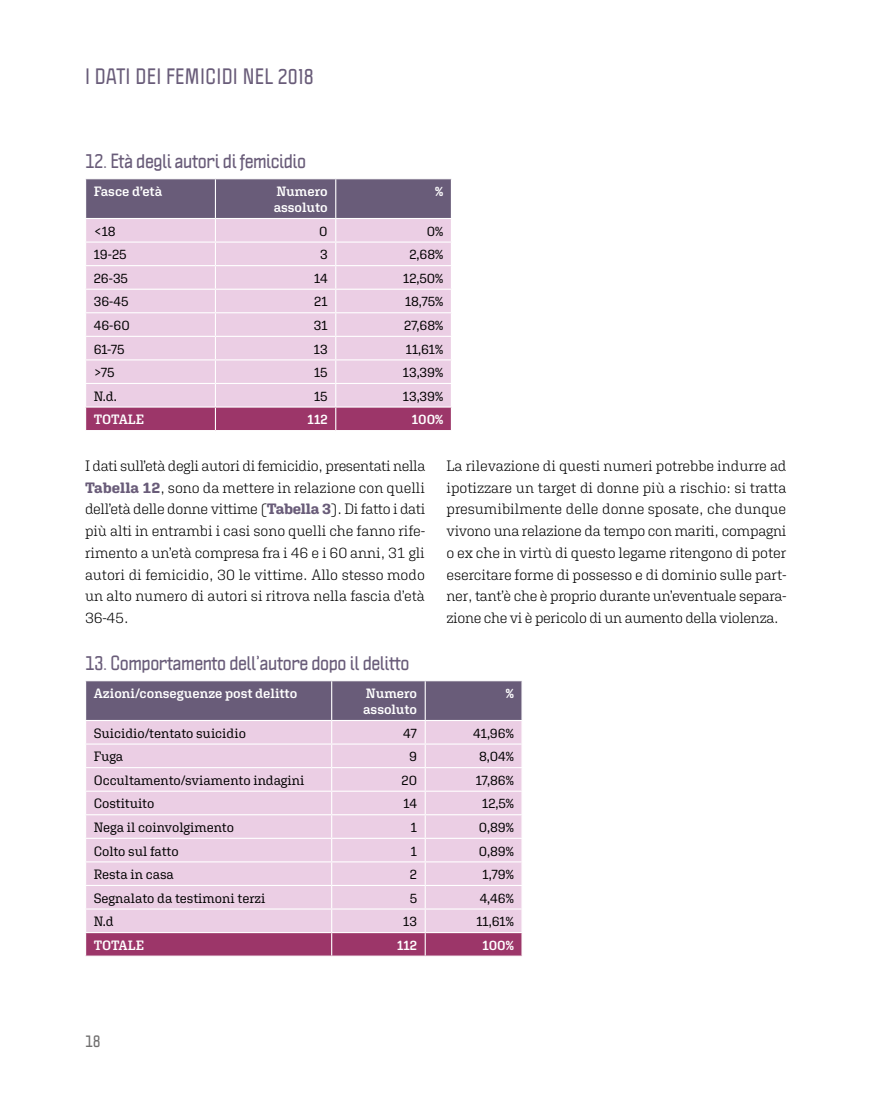
<style>
.page{position:relative;width:893px;height:1106px;background:#fff}
.page>*{position:absolute;margin:0;border:0;box-sizing:border-box;transform-origin:0 0}
.t1{font:700 19.5px "Politica";letter-spacing:.02em;color:#695c79}
.t2{font:700 18px "Politica";letter-spacing:-.02em;color:#695c79}
.t3{font:300 15px/21.8px "Aglet Slab";letter-spacing:-.02em;color:#000;text-align:justify}
.t4{font:700 15px "Politica";color:#706f6f}
.t5{font:13.5px "Aglet Slab";letter-spacing:-.005em;color:#000}
.t6{font:600 13.5px/16.2px "Aglet Slab";letter-spacing:-.005em;color:#fff}
.s1{font-weight:700;color:#695c79}
</style>
<div class="page">
<svg style="left:85px;top:179px;width:367px;height:251px;background:#d1b1ca"></svg>
<svg style="left:85px;top:680px;width:437px;height:275px;background:#d3b4cc"></svg>
<hr style="left:425px;top:932px;width:98px;height:1px;background:#fff">
<hr style="left:521px;top:933px;width:2px;height:22px;background:#fff">
<h1 class="t1" style="left:85px;top:61px;width:230px">I DATI DEI FEMICIDI NEL 2018</h1>
<p class="t2" style="left:85px;top:147px;width:223px">12. Età degli autori di femicidio</p>
<p class="t6" style="left:94px;top:183px;width:70px">Fasce d’età</p>
<p class="t6" style="left:274px;top:183px;width:55px">Numero assoluto</p>
<p class="t6" style="left:435px;top:183px;width:10px">%</p>
<p class="t5" style="left:94px;top:223px;width:24px">&lt;18</p>
<p class="t5" style="left:319px;top:223px;width:10px">0</p>
<p class="t5" style="left:427px;top:223px;width:18px">0%</p>
<p class="t5" style="left:94px;top:246px;width:34px">19-25</p>
<p class="t5" style="left:320px;top:246px;width:9px">3</p>
<p class="t5" style="left:410px;top:246px;width:35px">2,68%</p>
<p class="t5" style="left:94px;top:270px;width:36px">26-35</p>
<p class="t5" style="left:314px;top:270px;width:15px">14</p>
<p class="t5" style="left:403px;top:270px;width:42px">12,50%</p>
<p class="t5" style="left:94px;top:294px;width:36px">36-45</p>
<p class="t5" style="left:314px;top:294px;width:15px">21</p>
<p class="t5" style="left:405px;top:294px;width:40px">18,75%</p>
<p class="t5" style="left:94px;top:317px;width:38px">46-60</p>
<p class="t5" style="left:314px;top:317px;width:15px">31</p>
<p class="t5" style="left:404px;top:317px;width:41px">27,68%</p>
<p class="t5" style="left:94px;top:341px;width:32px">61-75</p>
<p class="t5" style="left:314px;top:341px;width:15px">13</p>
<p class="t5" style="left:406px;top:341px;width:39px">11,61%</p>
<p class="t5" style="left:94px;top:364px;width:22px">&gt;75</p>
<p class="t5" style="left:314px;top:364px;width:15px">15</p>
<p class="t5" style="left:403px;top:364px;width:42px">13,39%</p>
<p class="t5" style="left:94px;top:388px;width:25px">N.d.</p>
<p class="t5" style="left:314px;top:388px;width:15px">15</p>
<p class="t5" style="left:403px;top:388px;width:42px">13,39%</p>
<p class="t6" style="left:94px;top:411px;width:52px">TOTALE</p>
<p class="t6" style="left:308px;top:411px;width:22px">112</p>
<p class="t6" style="left:412px;top:411px;width:33px">100%</p>
<p class="t3" style="left:85px;top:454px;width:342px">I dati sull’età degli autori di femicidio, presentati nella <span class="s1">Tabella 12</span>, sono da mettere in relazione con quelli dell’età delle donne vittime (<span class="s1">Tabella 3</span>). Di fatto i dati più alti in entrambi i casi sono quelli che fanno rife&shy;rimento a un’età compresa fra i 46 e i 60 anni, 31 gli autori di femicidio, 30 le vittime. Allo stesso modo un alto numero di autori si ritrova nella fascia d’età 36‑45.</p>
<p class="t3" style="left:446px;top:454px;width:342px">La rilevazione di questi numeri potrebbe indurre ad ipotizzare un target di donne più a rischio: si tratta presumibilmente delle donne sposate, che dunque vivono una relazione da tempo con mariti, compagni o ex che in virtù di questo legame ritengono di poter esercitare forme di possesso e di dominio sulle part&shy;ner, tant’è che è proprio durante un’eventuale separa&shy;zione che vi è pericolo di un aumento della violenza.</p>
<p class="t2" style="left:85px;top:649px;width:326px">13. Comportamento dell’autore dopo il delitto</p>
<p class="t6" style="left:94px;top:684px;width:205px">Azioni/conseguenze post delitto</p>
<p class="t6" style="left:363px;top:684px;width:55px">Numero assoluto</p>
<p class="t6" style="left:506px;top:684px;width:10px">%</p>
<p class="t5" style="left:94px;top:725px;width:154px">Suicidio/tentato suicidio</p>
<p class="t5" style="left:403px;top:725px;width:15px">47</p>
<p class="t5" style="left:473px;top:725px;width:42px">41,96%</p>
<p class="t5" style="left:94px;top:748px;width:31px">Fuga</p>
<p class="t5" style="left:409px;top:748px;width:9px">9</p>
<p class="t5" style="left:479px;top:748px;width:36px">8,04%</p>
<p class="t5" style="left:94px;top:772px;width:212px">Occultamento/sviamento indagini</p>
<p class="t5" style="left:402px;top:772px;width:17px">20</p>
<p class="t5" style="left:476px;top:772px;width:40px">17,86%</p>
<p class="t5" style="left:94px;top:795px;width:62px">Costituito</p>
<p class="t5" style="left:403px;top:795px;width:15px">14</p>
<p class="t5" style="left:482px;top:795px;width:33px">12,5%</p>
<p class="t5" style="left:94px;top:819px;width:142px">Nega il coinvolgimento</p>
<p class="t5" style="left:411px;top:819px;width:8px">1</p>
<p class="t5" style="left:479px;top:819px;width:37px">0,89%</p>
<p class="t5" style="left:94px;top:842px;width:86px">Colto sul fatto</p>
<p class="t5" style="left:411px;top:842px;width:8px">1</p>
<p class="t5" style="left:479px;top:842px;width:37px">0,89%</p>
<p class="t5" style="left:94px;top:866px;width:82px">Resta in casa</p>
<p class="t5" style="left:410px;top:866px;width:9px">2</p>
<p class="t5" style="left:483px;top:866px;width:33px">1,79%</p>
<p class="t5" style="left:94px;top:890px;width:173px">Segnalato da testimoni terzi</p>
<p class="t5" style="left:410px;top:890px;width:9px">5</p>
<p class="t5" style="left:480px;top:890px;width:36px">4,46%</p>
<p class="t5" style="left:94px;top:913px;width:21px">N.d</p>
<p class="t5" style="left:403px;top:913px;width:15px">13</p>
<p class="t5" style="left:476px;top:913px;width:39px">11,61%</p>
<p class="t6" style="left:94px;top:936px;width:52px">TOTALE</p>
<p class="t6" style="left:397px;top:936px;width:22px">112</p>
<p class="t6" style="left:483px;top:936px;width:33px">100%</p>
<p class="t4" style="left:85px;top:1029px;width:17px">18</p>
</div>
